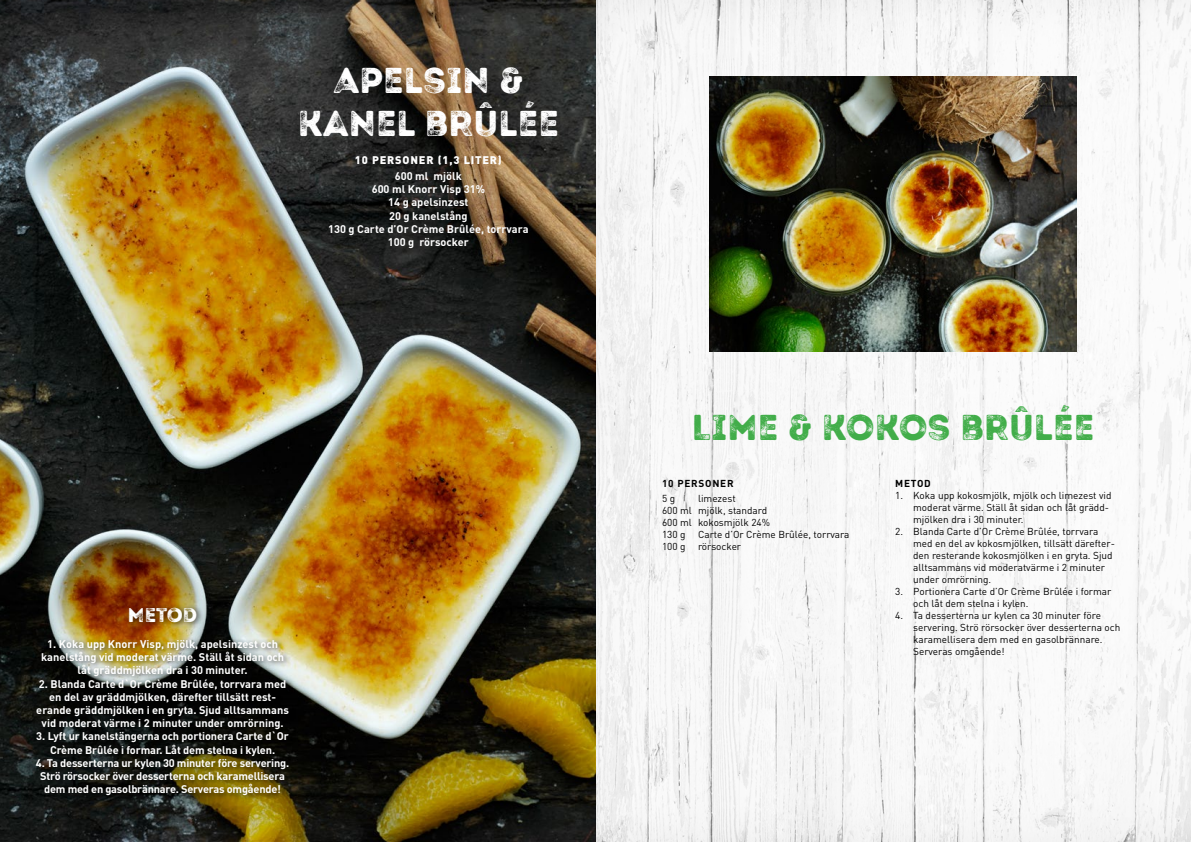
<style>
.page{position:relative;width:1191px;height:842px;background:#fff}
.page>*{position:absolute;margin:0;border:0;box-sizing:border-box;transform-origin:0 0}
.t1{font:36px/43.2px "Intro Rust G Base";color:#fff;text-align:center}
.t2{font:36px "Intro Rust G Base";color:#41ad49}
.t3{font:20px "Intro Rust G Base";color:#fff}
.t4{font:700 11px/13.2px "DIN";color:#fff;text-align:center}
.t5{font:700 11px/13.2px "DIN";letter-spacing:-.02em;color:#fff;text-align:center}
.t6{font:900 11px "DIN";letter-spacing:.075em;color:#fff}
.t7{font:10px/12px "DIN";color:#000}
.t8{font:700 10px "DIN";letter-spacing:.075em;color:#000}
</style>
<div class="page">
<img style="left:0;top:0;width:1191px;height:842px">
<div style="left:33px;top:603px;width:263px;height:200px;background:#000;opacity:.75"></div>
<img style="left:709px;top:77px;width:367px;height:275px">
<h1 class="t1" style="left:298px;top:59px;width:263px">APELSIN &amp;<br>KANEL BRÛLÉE</h1>
<p class="t6" style="left:355px;top:153px;width:149px">10 PERSONER (1,3 LITER)</p>
<p class="t4" style="left:328px;top:169px;width:202px">600 ml mjölk<br>600 ml Knorr Visp 31%<br>14 g apelsinzest<br>20 g kanelstång<br>130 g Carte d’Or Crème Brûlée, torrvara<br>100 g rörsocker</p>
<h2 class="t3" style="left:128px;top:602px;width:71px">METOD</h2>
<p class="t4" style="left:41px;top:637px;width:245px">1. Koka upp Knorr Visp, mjölk, apelsinzest och kanelstång vid moderat värme. Ställ åt sidan och låt gräddmjölken dra i 30 minuter.</p>
<p class="t4" style="left:36px;top:677px;width:254px">2. Blanda Carte d`Or Crème Brûlée, torrvara med en del av gräddmjölken, därefter tillsätt rest&shy;erande gräddmjölken i en gryta. Sjud alltsammans vid moderat värme i 2 minuter under omrörning.</p>
<p class="t4" style="left:36px;top:729px;width:254px">3. Lyft ur kanelstängerna och portionera Carte d`Or<br>Crème Brûlée i formar. Låt dem stelna i kylen.</p>
<p class="t5" style="left:36px;top:756px;width:255px">4. Ta desserterna ur kylen 30 minuter före servering.<br>Strö rörsocker över desserterna och karamellisera dem med en gasolbrännare. Serveras omgående!</p>
<h1 class="t2" style="left:692px;top:405px;width:404px">LIME &amp; KOKOS BRÛLÉE</h1>
<p class="t8" style="left:662px;top:477px;width:73px">10 PERSONER</p>
<p class="t7" style="left:662px;top:492px;width:15px">5 g</p>
<p class="t7" style="left:662px;top:492px;width:189px;text-indent:36px">limezest<br>600 ml mjölk, standard<br>600 ml kokosmjölk 24%<br>130 g Carte d’Or Crème Brûlée, torrvara<br>100 g rörsocker</p>
<p class="t8" style="left:895px;top:477px;width:37px">METOD</p>
<p class="t7" style="left:913px;top:489px;width:200px;text-indent:-18px">1. Koka upp kokosmjölk, mjölk och limezest vid moderat värme. Ställ åt sidan och låt grädd&shy;mjölken dra i 30 minuter.</p>
<p class="t7" style="left:913px;top:525px;width:203px;text-indent:-18px">2. Blanda Carte d’Or Crème Brûlée, torrvara med en del av kokosmjölken, tillsätt därefter&shy;den resterande kokosmjölken i en gryta. Sjud alltsammans vid moderatvärme i 2 minuter under omrörning.</p>
<p class="t7" style="left:913px;top:585px;width:200px;text-indent:-18px">3. Portionera Carte d’Or Crème Brûlée i formar och låt dem stelna i kylen.</p>
<p class="t7" style="left:913px;top:609px;width:209px;text-indent:-18px">4. Ta desserterna ur kylen ca 30 minuter före servering. Strö rörsocker över desserterna och karamellisera dem med en gasolbrännare.<br>Serveras omgående!</p>
</div>
